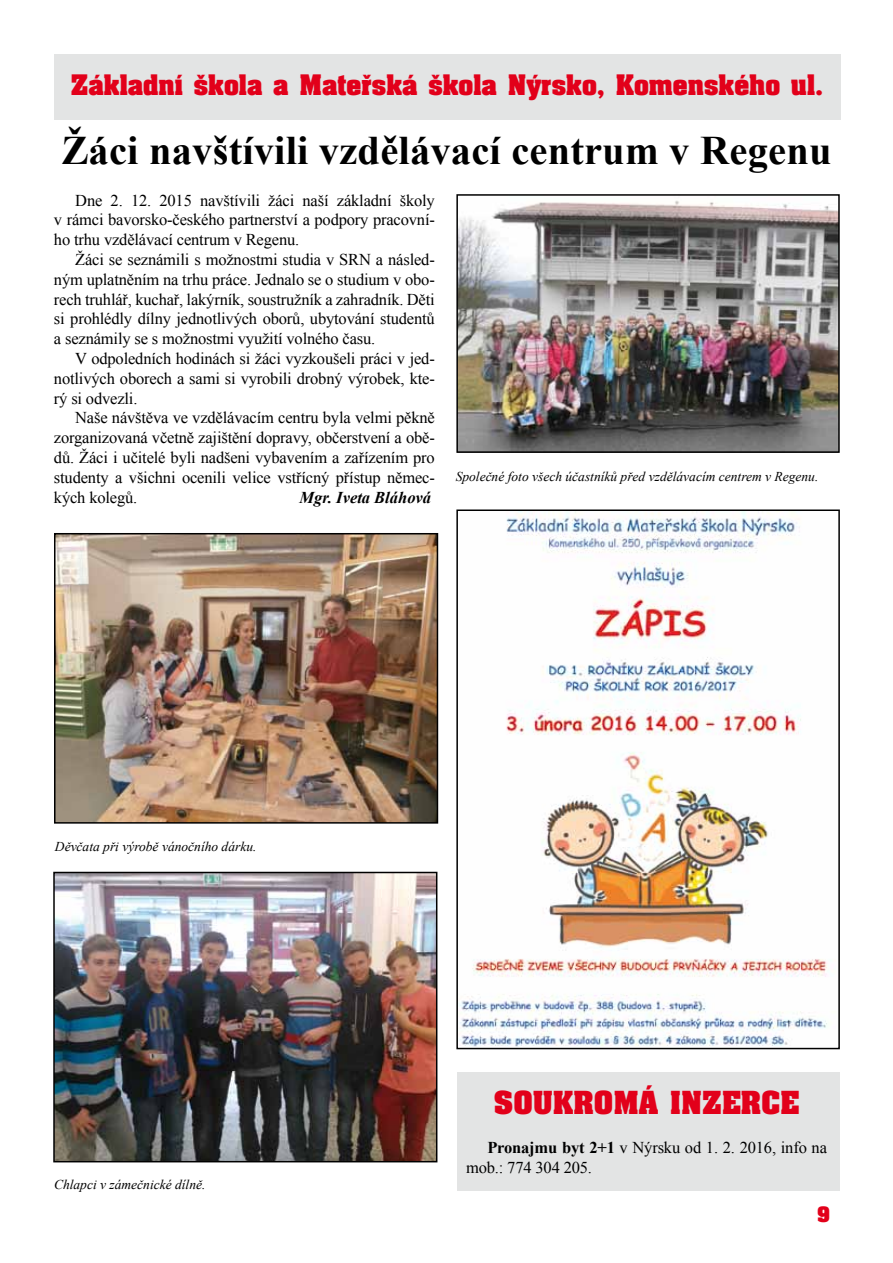
<style>
.page{position:relative;width:893px;height:1263px;background:#fff}
.page>*{position:absolute;margin:0;border:0;box-sizing:border-box;transform-origin:0 0}
.t1{font:700 40.5px "Times New Roman";letter-spacing:.005em;color:#000}
.t2{font:27px "Aardvark CE Bold";color:#e2001a}
.t3{font:24px "Aardvark CE Bold";color:#e2001a}
.t4{font:18px "Aardvark CE Bold";color:#e2001a}
.t5{font:16.5px/19.8px "Times New Roman";letter-spacing:-.01em;color:#000;text-align:justify}
.t6{font:italic 700 16.5px "Times New Roman";color:#000}
.t7{font:italic 13.5px "Times New Roman";color:#000}
.s1{font-weight:700}
</style>
<div class="page">
<img style="left:459px;top:200px;width:378px;height:250px">
<div style="left:456px;top:194px;width:384px;height:259px;border:2px solid #000"></div>
<div style="left:54px;top:54px;width:786px;height:65px;background:#e3e4e4"></div>
<img style="left:459px;top:512px;width:368px;height:534px">
<div style="left:456px;top:509px;width:384px;height:540px;border:2px solid #000"></div>
<img style="left:56px;top:875px;width:378px;height:284px">
<div style="left:53px;top:872px;width:384px;height:290px;border:2px solid #000"></div>
<img style="left:57px;top:536px;width:378px;height:285px">
<div style="left:54px;top:533px;width:384px;height:291px;border:2px solid #000"></div>
<div style="left:457px;top:1073px;width:383px;height:118px;background:#e3e4e4"></div>
<h3 class="t3" style="left:71px;top:69px;width:754px">Základní škola a Mateřská škola Nýrsko, Komenského ul.</h3>
<h1 class="t1" style="left:61px;top:122px;width:772px">Žáci navštívili vzdělávací centrum v Regenu</h1>
<p class="t5" style="left:54px;top:190px;width:382px;text-indent:21px">Dne 2. 12. 2015 navštívili žáci naší základní školy v rámci bavorsko-českého partnerství a podpory pracovní&shy;ho trhu vzdělávací centrum v Regenu.</p>
<p class="t5" style="left:54px;top:249px;width:382px;text-indent:21px">Žáci se seznámili s možnostmi studia v SRN a násled&shy;ným uplatněním na trhu práce. Jednalo se o studium v obo&shy;rech truhlář, kuchař, lakýrník, soustružník a zahradník. Děti si prohlédly dílny jednotlivých oborů, ubytování studentů a seznámily se s možnostmi využití volného času.</p>
<p class="t5" style="left:54px;top:348px;width:382px;text-indent:21px">V odpoledních hodinách si žáci vyzkoušeli práci v jed&shy;notlivých oborech a sami si vyrobili drobný výrobek, kte&shy;rý si odvezli.</p>
<p class="t5" style="left:54px;top:408px;width:382px;text-indent:21px">Naše návštěva ve vzdělávacím centru byla velmi pěkně zorganizovaná včetně zajištění dopravy, občerstvení a obě&shy;dů. Žáci i učitelé byli nadšeni vybavením a zařízením pro studenty a všichni ocenili velice vstřícný přístup němec&shy;kých kolegů.</p>
<p class="t7" style="left:456px;top:467px;width:364px">Společné foto všech účastníků před vzdělávacím centrem v Regenu.</p>
<p class="t6" style="left:300px;top:486px;width:133px">Mgr. Iveta Bláhová</p>
<p class="t7" style="left:55px;top:837px;width:203px">Děvčata při výrobě vánočního dárku.</p>
<p class="t7" style="left:54px;top:1175px;width:153px">Chlapci v zámečnické dílně.</p>
<h2 class="t2" style="left:494px;top:1084px;width:307px">SOUKROMÁ INZERCE</h2>
<p class="t5" style="left:466px;top:1137px;width:362px;text-indent:21px"><span class="s1">Pronajmu byt 2+1</span> v Nýrsku od 1. 2. 2016, info na mob.: 774 304 205.</p>
<p class="t4" style="left:817px;top:1202px;width:14px">9</p>
</div>
